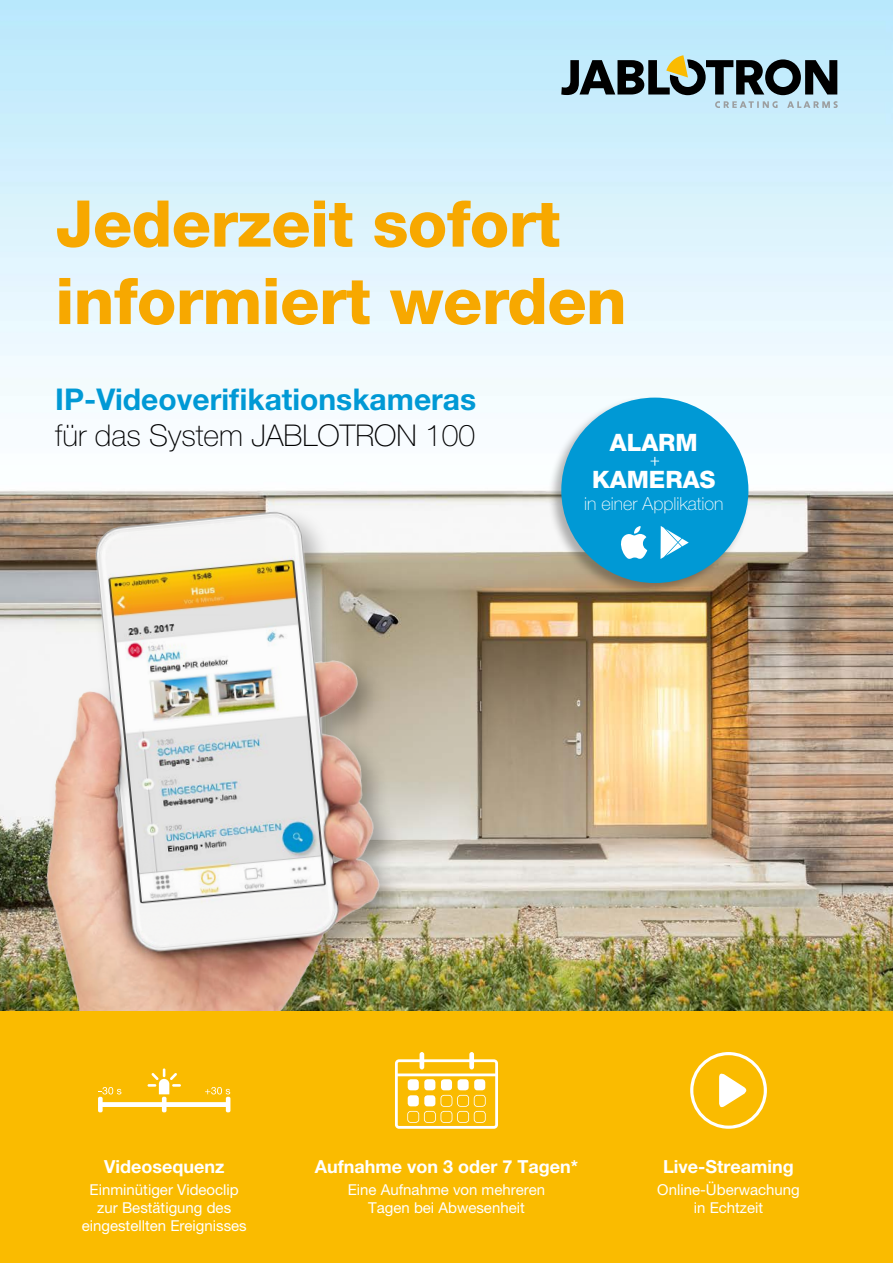
<style>
.page{position:relative;width:893px;height:1263px;background:#fff}
.page>*{position:absolute;margin:0;border:0;box-sizing:border-box;transform-origin:0 0}
.t1{font:800 64.5px/77.4px "Helvetica Neue LT Pro";letter-spacing:-.01em;color:#f7a800}
.t2{font:700 30px "Helvetica Neue LT Pro";color:#0099d5}
.t3{font:100 30px "Helvetica Neue LT Pro";color:#000}
.t4{font:800 24px/37.3px "Helvetica Neue LT Pro";color:#fff;text-align:center}
.t5{font:700 18px "Helvetica Neue LT Pro";color:#fff}
.t6{font:100 18px "Helvetica Neue LT Pro";color:#fff}
.t7{font:15px/18px "Helvetica Neue LT Pro";color:#fff;text-align:center}
</style>
<div class="page">
<img style="left:0;top:0;width:893px;height:1011px">
<svg style="left:561px;top:55px;width:276px;height:40px"></svg>
<svg style="left:715px;top:101px;width:123px;height:7px"></svg>
<div style="left:547px;top:395px;width:203px;height:202px;background:#000;opacity:.3"></div>
<div style="left:561px;top:398px;width:187px;height:185px;background:#0099d5;border-radius:50%"></div>
<svg style="left:660px;top:526px;width:29px;height:33px"></svg>
<svg style="left:621px;top:526px;width:26px;height:33px"></svg>
<svg style="left:651px;top:457px;width:8px;height:9px"></svg>
<img style="left:0;top:429px;width:438px;height:582px">
<div style="left:0;top:1011px;width:893px;height:252px;background:#fabb00"></div>
<svg style="left:395px;top:1052px;width:103px;height:77px"></svg>
<svg style="left:690px;top:1052px;width:77px;height:77px"></svg>
<div style="left:100px;top:1102px;width:128px;height:5px;background:#fff;border-radius:2px"></div>
<div style="left:98px;top:1097px;width:5px;height:15px;background:#fff;border-radius:2px"></div>
<div style="left:162px;top:1097px;width:5px;height:15px;background:#fff;border-radius:2px"></div>
<hr style="left:226px;top:1097px;width:4px;height:15px;background:#fff;border-radius:2px">
<svg style="left:205px;top:1087px;width:25px;height:7px"></svg>
<svg style="left:99px;top:1087px;width:22px;height:7px"></svg>
<svg style="left:148px;top:1068px;width:33px;height:26px"></svg>
<h1 class="t1" style="left:55px;top:185px;width:573px">Jederzeit sofort informiert werden</h1>
<h2 class="t2" style="left:55px;top:380px;width:422px">IP-Videoverifikationskameras</h2>
<h2 class="t3" style="left:55px;top:417px;width:421px">für das System JABLOTRON 100</h2>
<h3 class="t4" style="left:592px;top:424px;width:125px">Alarm<br>Kameras</h3>
<p class="t6" style="left:584px;top:493px;width:141px">in einer Applikation</p>
<p class="t5" style="left:104px;top:1155px;width:122px">Videosequenz</p>
<p class="t7" style="left:82px;top:1180px;width:167px">Einminütiger Videoclip zur Bestätigung des eingestellten Ereignisses</p>
<p class="t5" style="left:315px;top:1155px;width:265px">Aufnahme von 3 oder 7 Tagen*</p>
<p class="t7" style="left:348px;top:1180px;width:199px">Eine Aufnahme von mehreren<br>Tagen bei Abwesenheit</p>
<p class="t5" style="left:663px;top:1155px;width:132px">Live-Streaming</p>
<p class="t7" style="left:657px;top:1180px;width:144px">Online-Überwachung in Echtzeit</p>
</div>
